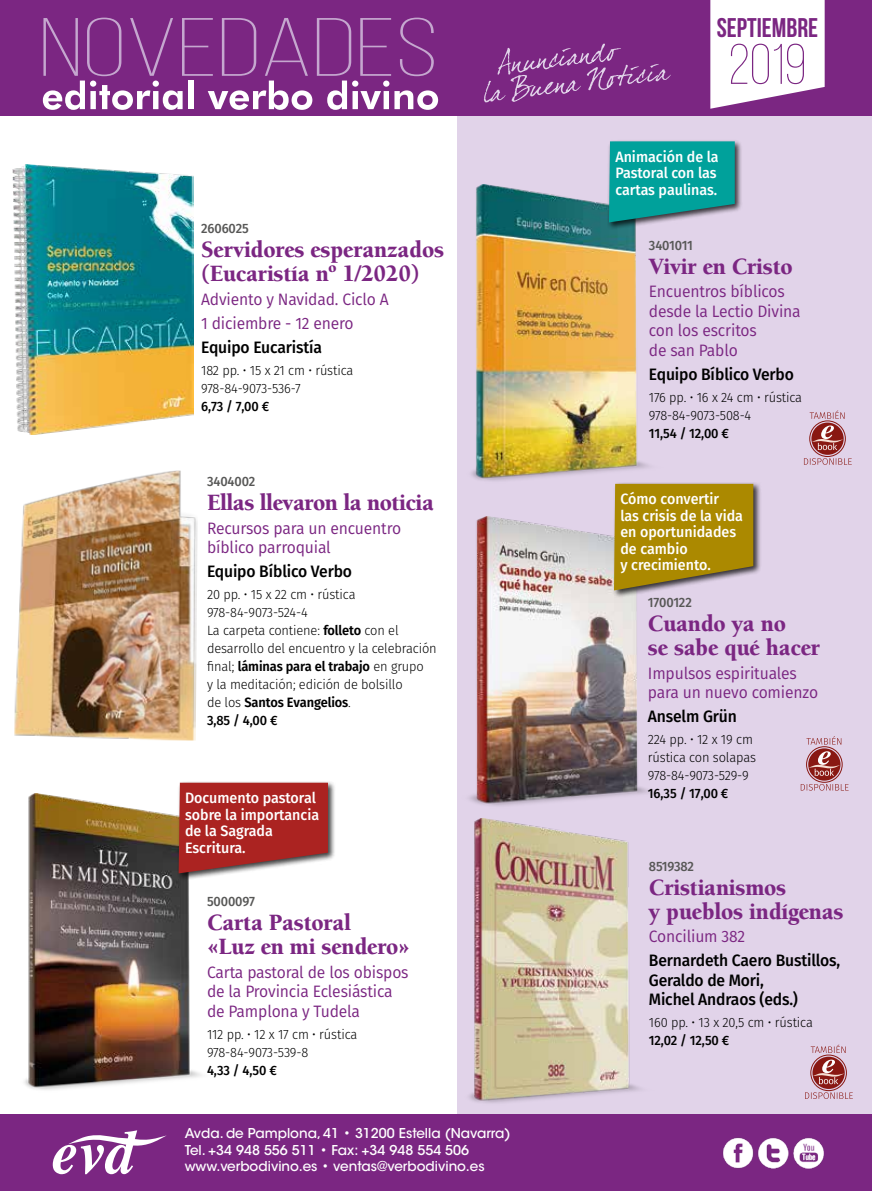
<style>
.page{position:relative;width:872px;height:1191px;background:#fff}
.page>*{position:absolute;margin:0;border:0;box-sizing:border-box;transform-origin:0 0}
.t1{font:300 82.5px "Bebas Neue";color:#c5a7cf;scale:1.4 1}
.t2{font:300 57px "Bebas Neue";color:#7b2682}
.t3{font:700 27px "Bebas Neue";color:#7b2682}
.t4{font:900 24px/24px "Berkeley";letter-spacing:-.01em;color:#7b2682;scale:.95 1}
.t5{font:16.5px/19.5px "Fira Sans";letter-spacing:-.01em;color:#7b2682;scale:.95 1}
.t6{font:500 16.5px/19.5px "Fira Sans";letter-spacing:-.01em;color:#000;scale:.95 1}
.t7{font:500 15px/16.5px "Fira Sans";color:#fff;scale:.95 1}
.t8{font:300 13.5px/18px "Fira Sans";letter-spacing:-.01em;color:#000;scale:.95 1}
.t9{font:500 13.5px/16.5px "ITC Avant Garde Std";color:#fff}
.t10{font:500 13.5px "Fira Sans";letter-spacing:-.01em;color:#000;scale:.95 1}
.t11{font:500 13.5px "Fira Sans";letter-spacing:-.01em;color:#575756;scale:.95 1}
.s1{font-weight:600}
.s2{font-weight:500}
</style>
<div class="page">
<div style="left:0;top:0;width:872px;height:1118px;background:#e1d3e9"></div>
<div style="left:0;top:0;width:456px;height:1118px;background:#fff"></div>
<div style="left:0;top:1114px;width:872px;height:77px;background:#7b2682"></div>
<img style="left:723px;top:1137px;width:101px;height:32px">
<div style="left:0;top:0;width:872px;height:116px;background:#7b2682"></div>
<svg style="left:43px;top:81px;width:140px;height:29px"></svg>
<div style="left:188px;top:81px;width:5px;height:28px;background:#fff"></div>
<svg style="left:208px;top:81px;width:104px;height:29px"></svg>
<svg style="left:327px;top:81px;width:111px;height:29px"></svg>
<svg style="left:710px;top:0;width:114px;height:109px"></svg>
<svg style="left:484px;top:44px;width:187px;height:58px"></svg>
<svg style="left:53px;top:1130px;width:114px;height:44px"></svg>
<svg style="left:812px;top:1056px;width:32px;height:33px"></svg>
<div style="left:810px;top:1054px;width:36px;height:37px;border:1px solid #891812;border-radius:50%"></div>
<svg style="left:813px;top:1059px;width:31px;height:25px"></svg>
<svg style="left:810px;top:1044px;width:35px;height:9px"></svg>
<svg style="left:805px;top:1092px;width:48px;height:7px"></svg>
<div style="left:808px;top:748px;width:32px;height:32px;background:#891812;border-radius:50%"></div>
<div style="left:806px;top:746px;width:36px;height:36px;border:1px solid #891812;border-radius:50%"></div>
<svg style="left:808px;top:751px;width:32px;height:25px"></svg>
<svg style="left:806px;top:736px;width:35px;height:8px"></svg>
<svg style="left:800px;top:784px;width:48px;height:6px"></svg>
<svg style="left:811px;top:422px;width:32px;height:33px"></svg>
<div style="left:809px;top:420px;width:36px;height:37px;border:1px solid #891812;border-radius:50%"></div>
<svg style="left:812px;top:425px;width:31px;height:25px"></svg>
<svg style="left:809px;top:410px;width:35px;height:9px"></svg>
<svg style="left:804px;top:458px;width:47px;height:7px"></svg>
<img style="left:12px;top:165px;width:181px;height:269px">
<img style="left:14px;top:470px;width:184px;height:270px">
<img style="left:24px;top:793px;width:178px;height:297px">
<img style="left:456px;top:184px;width:193px;height:300px">
<img style="left:456px;top:517px;width:193px;height:291px">
<img style="left:456px;top:818px;width:184px;height:287px">
<div style="left:177px;top:781px;width:159px;height:100px;background:#000;opacity:.75"></div>
<svg style="left:179px;top:782px;width:149px;height:91px"></svg>
<div style="left:607px;top:140px;width:136px;height:90px;background:#000;opacity:.75"></div>
<svg style="left:609px;top:141px;width:126px;height:81px"></svg>
<div style="left:612px;top:482px;width:150px;height:116px;background:#000;opacity:.75"></div>
<svg style="left:614px;top:484px;width:139px;height:106px"></svg>
<h1 class="t1" style="left:39px;top:4px;width:287px">NOVEDADES</h1>
<h3 class="t3" style="left:716px;top:13px;width:103px">SEPTIEMBRE</h3>
<h2 class="t2" style="left:728px;top:34px;width:79px">2019</h2>
<p class="t11" style="left:201px;top:218px;width:52px">2606025</p>
<h3 class="t4" style="left:201px;top:238px;width:257px">Servidores esperanzados (Eucaristía nº 1/2020)</h3>
<p class="t5" style="left:201px;top:287px;width:199px;line-height:23.7px">Adviento y Navidad. Ciclo A<br>1 diciembre - 12 enero</p>
<p class="t6" style="left:201px;top:336px;width:129px">Equipo Eucaristía</p>
<p class="t8" style="left:201px;top:361px;width:162px">182 pp. • 15 x 21 cm • rústica<br>978-84-9073-536-7</p>
<p class="t10" style="left:201px;top:395px;width:73px">6,73 / 7,00 €</p>
<p class="t11" style="left:207px;top:470px;width:52px">3404002</p>
<h3 class="t4" style="left:207px;top:491px;width:240px">Ellas llevaron la noticia</h3>
<p class="t5" style="left:207px;top:518px;width:206px">Recursos para un encuentro bíblico parroquial</p>
<p class="t6" style="left:207px;top:560px;width:154px">Equipo Bíblico Verbo</p>
<p class="t8" style="left:207px;top:585px;width:243px">20 pp. • 15 x 22 cm • rústica<br>978-84-9073-524-4<br>La carpeta contiene: <span class="s1">folleto</span> con el desarrollo del encuentro y la celebración final; <span class="s1">láminas para el trabajo</span> en grupo<br>y la meditación; edición de bolsillo<br>de los <span class="s1">Santos Evangelios</span>.<br><span class="s2">3,85 / 4,00 €</span></p>
<p class="t7" style="left:185px;top:789px;width:143px">Documento pastoral sobre la importancia de la Sagrada<br>Escritura.</p>
<p class="t11" style="left:207px;top:890px;width:52px">5000097</p>
<h3 class="t4" style="left:207px;top:910px;width:215px">Carta Pastoral<br>«Luz en mi sendero»</h3>
<p class="t5" style="left:207px;top:961px;width:214px">Carta pastoral de los obispos de la Provincia Eclesiástica de Pamplona y Tudela</p>
<p class="t8" style="left:207px;top:1025px;width:160px">112 pp. • 12 x 17 cm • rústica<br>978-84-9073-539-8</p>
<p class="t10" style="left:207px;top:1059px;width:75px">4,33 / 4,50 €</p>
<p class="t9" style="left:185px;top:1125px;width:327px">Avda. de Pamplona, 41 • 31200 Estella (Navarra)<br>Tel. +34 948 556 511 • Fax: +34 948 554 506 www.verbodivino.es • ventas@verbodivino.es</p>
<p class="t7" style="left:615px;top:148px;width:110px">Animación de la<br>Pastoral con las cartas paulinas.</p>
<p class="t11" style="left:649px;top:234px;width:48px">3401011</p>
<h3 class="t4" style="left:649px;top:254px;width:153px">Vivir en Cristo</h3>
<p class="t5" style="left:649px;top:281px;width:161px">Encuentros bíblicos desde la Lectio Divina con los escritos<br>de san Pablo</p>
<p class="t6" style="left:649px;top:363px;width:154px">Equipo Bíblico Verbo</p>
<p class="t8" style="left:649px;top:388px;width:163px">176 pp. • 16 x 24 cm • rústica<br>978-84-9073-508-4</p>
<p class="t10" style="left:649px;top:422px;width:86px">11,54 / 12,00 €</p>
<p class="t7" style="left:620px;top:490px;width:131px">Cómo convertir<br>las crisis de la vida en oportunidades de cambio<br>y crecimiento.</p>
<p class="t11" style="left:648px;top:591px;width:48px">1700122</p>
<h3 class="t4" style="left:648px;top:611px;width:183px">Cuando ya no<br>se sabe qué hacer</h3>
<p class="t5" style="left:648px;top:662px;width:181px">Impulsos espirituales para un nuevo comienzo</p>
<p class="t6" style="left:648px;top:705px;width:95px">Anselm Grün</p>
<p class="t8" style="left:648px;top:730px;width:115px">224 pp. • 12 x 19 cm rústica con solapas<br>978-84-9073-529-9</p>
<p class="t10" style="left:648px;top:782px;width:86px">16,35 / 17,00 €</p>
<p class="t11" style="left:649px;top:855px;width:49px">8519382</p>
<h3 class="t4" style="left:649px;top:875px;width:206px">Cristianismos<br>y pueblos indígenas</h3>
<p class="t5" style="left:649px;top:926px;width:103px">Concilium 382</p>
<p class="t6" style="left:649px;top:949px;width:203px">Bernardeth Caero Bustillos,<br>Geraldo de Mori,<br>Michel Andraos (eds.)</p>
<p class="t8" style="left:649px;top:1013px;width:174px">160 pp. • 13 x 20,5 cm • rústica</p>
<p class="t10" style="left:649px;top:1029px;width:86px">12,02 / 12,50 €</p>
</div>
